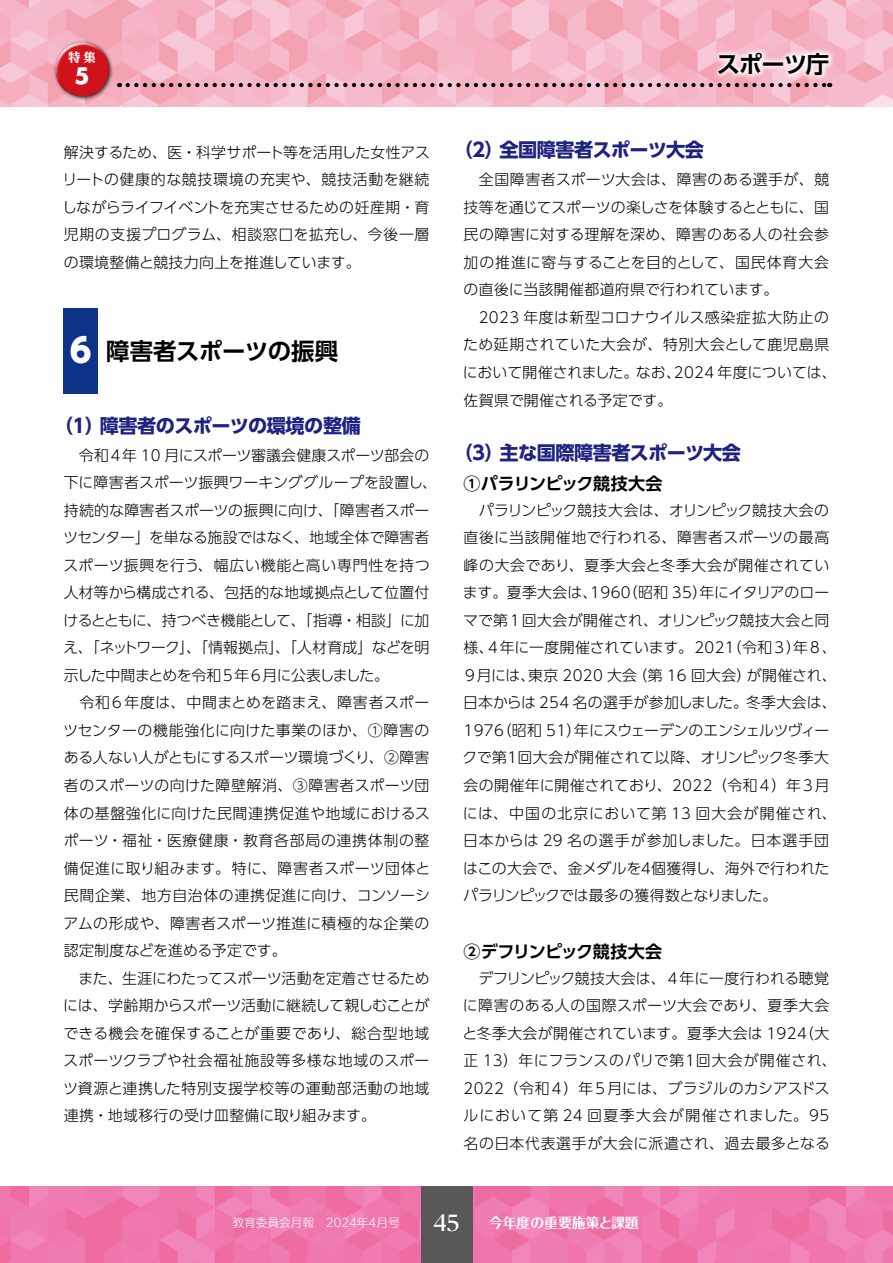
<style>
.page{position:relative;width:893px;height:1263px;background:#fff}
.page>*{position:absolute;margin:0;border:0;box-sizing:border-box;transform-origin:0 0}
.t1{font:700 23.4px "UD Shin Go Pro De";letter-spacing:-.02em;color:#000}
.t2{font:700 22.2px "Futura Std";color:#fff}
.t3{font:700 19.2px "UD Shin Go Pro";letter-spacing:-.025em;color:#1e2381}
.t4{font:700 16.95px "UD Shin Go Pro De";letter-spacing:-.01em;color:#000}
.t5{font:300 14.85px/27.6px "UD Shin Go Pro";letter-spacing:.015em;color:#000}
.t6{font:700 13.8px "Folk Pro";color:#fff}
.t7{font:800 12.3px "UD Reimin Pro";color:#fff}
.t8{font:300 11.7px "UD Shin M Go Pro";color:#fff}
.s1{font-family:"UD Shin Go Pro";font-weight:800;font-size:33px;color:#fff}
.s2{font-family:"Reim Pro";font-weight:700;font-size:21.3px}
</style>
<div class="page">
<svg style="left:0;top:1186px;width:893px;height:77px;background:#ef78ad"></svg>
<div style="left:421px;top:1186px;width:51px;height:77px;background:#595757"></div>
<svg style="left:0;top:0;width:893px;height:106px;background:#f5b4c4"></svg>
<svg style="left:712px;top:46px;width:123px;height:36px"></svg>
<svg style="left:128px;top:83px;width:702px;height:4px;background:#936d76"></svg>
<div style="left:53px;top:40px;width:60px;height:61px;background:#000;opacity:.75"></div>
<svg style="left:53px;top:40px;width:54px;height:43px"></svg>
<svg style="left:56px;top:51px;width:56px;height:46px;background:#cd2f39"></svg>
<div style="left:64px;top:308px;width:34px;height:85px;background:#0c3388"></div>
<p class="t7" style="left:68px;top:47px;width:29px">特 集</p>
<h2 class="t2" style="left:75px;top:61px;width:17px">5</h2>
<p class="t5" style="left:62px;top:138px;width:369px;text-align:justify">解決するため、医・科学サポート等を活用した女性アスリートの健康的な競技環境の充実や、競技活動を継続しながらライフイベントを充実させるための妊産期・育児期の支援プログラム、相談窓口を拡充し、今後一層の環境整備と競技力向上を推進しています。</p>
<h1 class="t1" style="left:70px;top:332px;width:270px"><span class="s1">6</span> 障害者スポーツの振興</h1>
<p class="t3" style="left:54px;top:410px;width:308px">（１）障害者のスポーツの環境の整備</p>
<p class="t5" style="left:63px;top:441px;width:375px">　令和４年 10 月にスポーツ審議会健康スポーツ部会の下に障害者スポーツ振興ワーキンググループを設置し、持続的な障害者スポーツの振興に向け、「障害者スポーツセンター」を単なる施設ではなく、地域全体で障害者スポーツ振興を行う、幅広い機能と高い専門性を持つ人材等から構成される、包括的な地域拠点として位置付けるとともに、持つべき機能として、「指導・相談」に加え、「ネットワーク」、「情報拠点」、「人材育成」などを明示した中間まとめを令和５年６月に公表しました。<br>　令和６年度は、中間まとめを踏まえ、障害者スポーツセンターの機能強化に向けた事業のほか、①障害のある人ない人がともにするスポーツ環境づくり、②障害者のスポーツの向けた障壁解消、③障害者スポーツ団体の基盤強化に向けた民間連携促進や地域におけるスポーツ・福祉・医療健康・教育各部局の連携体制の整備促進に取り組みます。特に、障害者スポーツ団体と民間企業、地方自治体の連携促進に向け、コンソーシアムの形成や、障害者スポーツ推進に積極的な企業の認定制度などを進める予定です。<br>　また、生涯にわたってスポーツ活動を定着させるためには、学齢期からスポーツ活動に継続して親しむことができる機会を確保することが重要であり、総合型地域スポーツクラブや社会福祉施設等多様な地域のスポーツ資源と連携した特別支援学校等の運動部活動の地域連携・地域移行の受け皿整備に取り組みます。</p>
<h1 class="t1" style="left:717px;top:45px;width:114px">スポーツ庁</h1>
<p class="t3" style="left:454px;top:134px;width:251px">（２）全国障害者スポーツ大会</p>
<p class="t5" style="left:463px;top:165px;width:375px">　全国障害者スポーツ大会は、障害のある選手が、競技等を通じてスポーツの楽しさを体験するとともに、国民の障害に対する理解を深め、障害のある人の社会参加の推進に寄与することを目的として、国民体育大会の直後に当該開催都道府県で行われています。　2023 年度は新型コロナウイルス感染症拡大防止のため延期されていた大会が、特別大会として鹿児島県において開催されました。なお、2024 年度については、佐賀県で開催される予定です。</p>
<p class="t3" style="left:454px;top:437px;width:289px">（３）主な国際障害者スポーツ大会</p>
<p class="t4" style="left:463px;top:470px;width:201px">①パラリンピック競技大会</p>
<p class="t5" style="left:462px;top:496px;width:376px">　パラリンピック競技大会は、オリンピック競技大会の直後に当該開催地で行われる、障害者スポーツの最高峰の大会であり、夏季大会と冬季大会が開催されています。夏季大会は、1960（昭和 35）年にイタリアのローマで第１回大会が開催され、オリンピック競技大会と同様、４年に一度開催されています。2021（令和３）年８、<br>９月には、東京 2020 大会（第 16 回大会）が開催され、日本からは 254 名の選手が参加しました。冬季大会は、<br>1976（昭和 51）年にスウェーデンのエンシェルツヴィークで第１回大会が開催されて以降、オリンピック冬季大会の開催年に開催されており、2022（令和４）年３月には、中国の北京において第 13 回大会が開催され、日本からは 29 名の選手が参加しました。日本選手団はこの大会で、金メダルを４個獲得し、海外で行われたパラリンピックでは最多の獲得数となりました。</p>
<p class="t4" style="left:463px;top:938px;width:200px">②デフリンピック競技大会</p>
<p class="t5" style="left:463px;top:964px;width:376px">　デフリンピック競技大会は、４年に一度行われる聴覚に障害のある人の国際スポーツ大会であり、夏季大会と冬季大会が開催されています。夏季大会は 1924（大正 13）年にフランスのパリで第１回大会が開催され、<br>2022（令和４）年５月には、ブラジルのカシアスドスルにおいて第 24 回夏季大会が開催されました。95名の日本代表選手が大会に派遣され、過去最多となる</p>
<p class="t8" style="left:232px;top:1213px;width:229px">教育委員会月報　2024年4月号　 <span class="s2">45</span></p>
<p class="t6" style="left:489px;top:1211px;width:151px">今年度の重要施策と課題</p>
</div>
